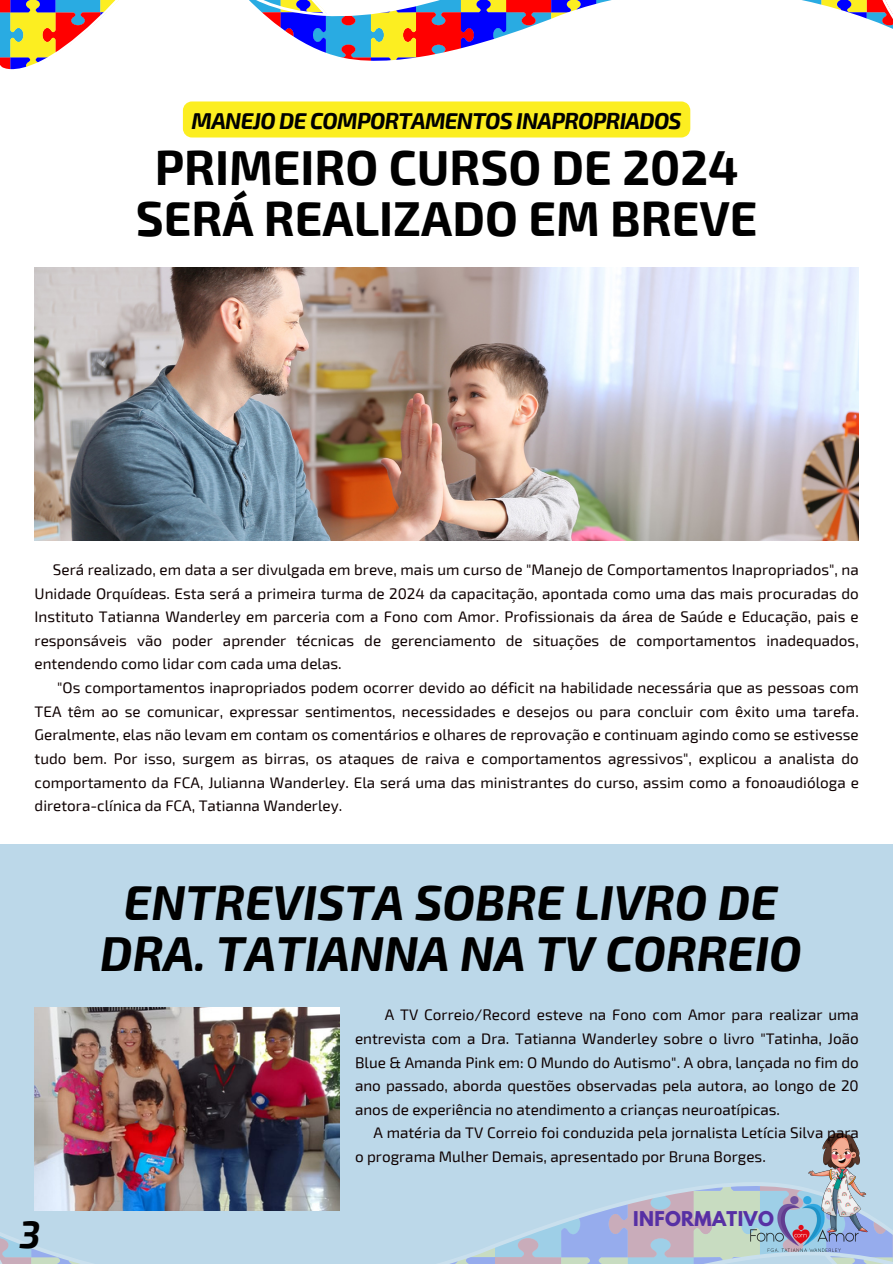
<style>
.page{position:relative;width:893px;height:1264px;background:#fff}
.page>*{position:absolute;margin:0;border:0;box-sizing:border-box;transform-origin:0 0}
.t1{font:italic 700 48px/50.7px "Exo 2";color:#000;text-align:center}
.t2{font:700 48px/50.7px "Exo 2";color:#000;text-align:center}
.t3{font:italic 700 37.5px "Exo 2";color:#000}
.t4{font:italic 700 22.5px "Exo 2";letter-spacing:-.03em;color:#000}
.t5{font:700 18px "League Spartan";letter-spacing:.02em;color:#5730a4}
.t6{font:15.3px/23.7px "Exo 2";color:#0e0000;text-align:justify}
</style>
<div class="page">
<img style="left:35px;top:267px;width:823px;height:273px">
<div style="left:0;top:844px;width:892px;height:419px;background:#bcd8e9"></div>
<svg style="left:0;top:1169px;width:892px;height:94px"></svg>
<img style="left:745px;top:1182px;width:118px;height:81px">
<svg style="left:0;top:0;width:892px;height:70px"></svg>
<img style="left:790px;top:1132px;width:102px;height:102px">
<img style="left:35px;top:1007px;width:304px;height:203px">
<div style="left:183px;top:101px;width:507px;height:36px;background:#fcee21"></div>
<p class="t4" style="left:191px;top:106px;width:491px">MANEJO DE COMPORTAMENTOS INAPROPRIADOS</p>
<p class="t2" style="left:136px;top:140px;width:623px">PRIMEIRO CURSO DE 2024<br>SERÁ REALIZADO EM BREVE</p>
<h1 class="t6" style="left:35px;top:557px;width:825px;text-indent:18px">Será realizado, em data a ser divulgada em breve, mais um curso de "Manejo de Comportamentos Inapropriados", na Unidade Orquídeas. Esta será a primeira turma de 2024 da capacitação, apontada como uma das mais procuradas do Instituto Tatianna Wanderley em parceria com a Fono com Amor. Profissionais da área de Saúde e Educação, pais e responsáveis vão poder aprender técnicas de gerenciamento de situações de comportamentos inadequados, entendendo como lidar com cada uma delas.</h1>
<p class="t6" style="left:35px;top:675px;width:825px;text-indent:23px">"Os comportamentos inapropriados podem ocorrer devido ao déficit na habilidade necessária que as pessoas com TEA têm ao se comunicar, expressar sentimentos, necessidades e desejos ou para concluir com êxito uma tarefa.<br>Geralmente, elas não levam em contam os comentários e olhares de reprovação e continuam agindo como se estivesse tudo bem. Por isso, surgem as birras, os ataques de raiva e comportamentos agressivos", explicou a analista do comportamento da FCA, Julianna Wanderley. Ela será uma das ministrantes do curso, assim como a fonoaudióloga e diretora-clínica da FCA, Tatianna Wanderley.</p>
<p class="t3" style="left:20px;top:1209px;width:22px">3</p>
<p class="t1" style="left:100px;top:875px;width:703px">ENTREVISTA SOBRE LIVRO DE<br>DRA. TATIANNA NA TV CORREIO</p>
<p class="t6" style="left:355px;top:1002px;width:505px;text-indent:30px">A TV Correio/Record esteve na Fono com Amor para realizar uma entrevista com a Dra. Tatianna Wanderley sobre o livro "Tatinha, João Blue &amp; Amanda Pink em: O Mundo do Autismo". A obra, lançada no fim do ano passado, aborda questões observadas pela autora, ao longo de 20 anos de experiência no atendimento a crianças neuroatípicas.</p>
<p class="t6" style="left:355px;top:1120px;width:505px;text-indent:19px">A matéria da TV Correio foi conduzida pela jornalista Letícia Silva para o programa Mulher Demais, apresentado por Bruna Borges.</p>
<p class="t5" style="left:633px;top:1209px;width:142px">INFORMATIVO</p>
</div>
